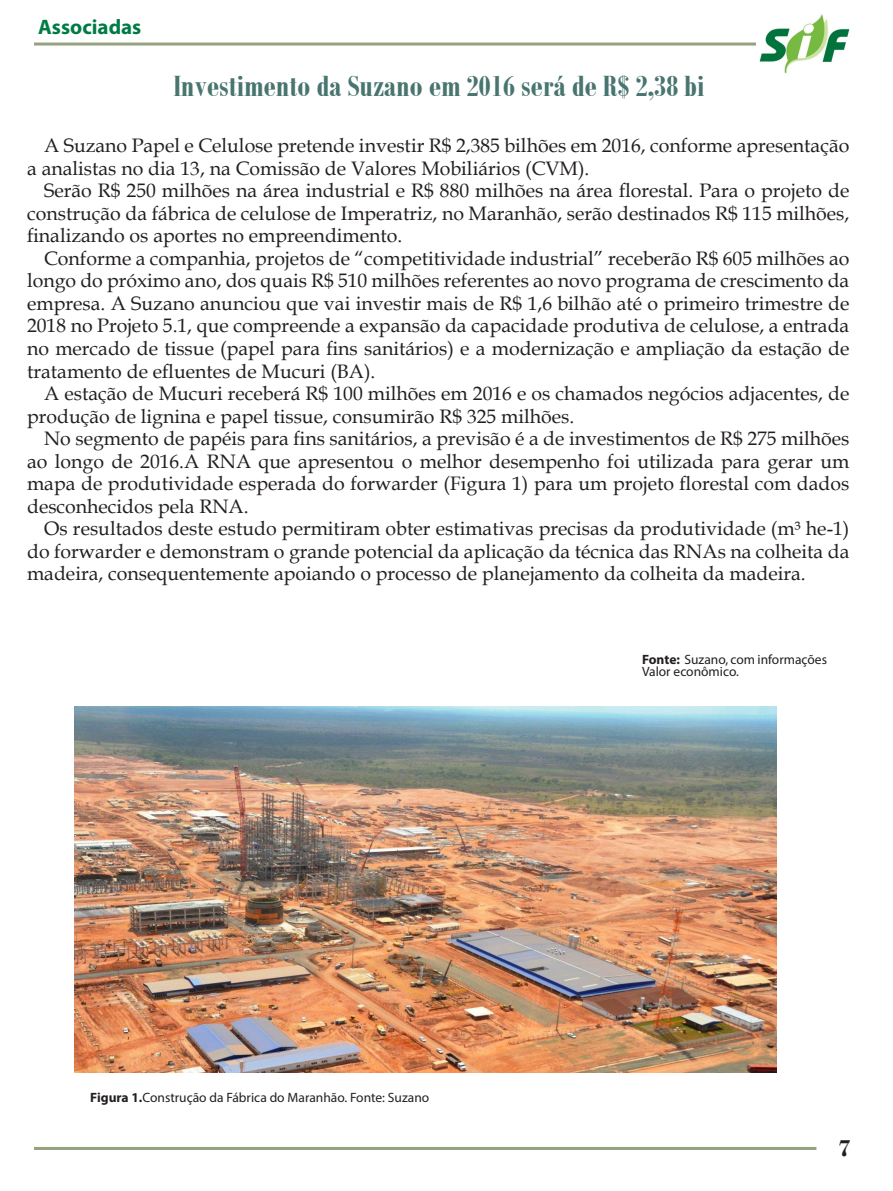
<style>
.page{position:relative;width:893px;height:1191px;background:#fff}
.page>*{position:absolute;margin:0;border:0;box-sizing:border-box;transform-origin:0 0}
.Título{font:700 31.5px "Bodoni MT Condensed";color:#48756f}
.t1{font:700 24px "Bodoni";color:#231f20}
.Box_Título{font:700 21px "Myriad Pro";color:#007b46}
.Corpo_de_Texto{font:19.5px/22.5px "Book Antiqua";color:#231f20;text-align:justify}
.Título-2{font:13.5px "Myriad Pro";color:#231f20}
.Corpo_de_Texto-2{font:13.5px/12px "Myriad Pro";color:#231f20}
.s1{font-weight:700}
</style>
<div class="page">
<hr style="left:34px;top:1147px;width:782px;height:3px;background:#96a17e">
<hr style="left:34px;top:43px;width:723px;height:3px;background:#96a17e">
<img style="left:759px;top:14px;width:91px;height:60px">
<img style="left:74px;top:706px;width:702px;height:366px">
<p class="Box_Título" style="left:38px;top:13px;width:105px">Associadas</p>
<p class="Título" style="left:173px;top:67px;width:532px">Investimento da Suzano em 2016 será de R$ 2,38 bi</p>
<p class="Corpo_de_Texto" style="left:27px;top:134px;width:824px;text-indent:17px">A Suzano Papel e Celulose pretende investir R$ 2,385 bilhões em 2016, conforme apresentação a analistas no dia 13, na Comissão de Valores Mobiliários (CVM).</p>
<p class="Corpo_de_Texto" style="left:27px;top:179px;width:824px;text-indent:17px">Serão R$ 250 milhões na área industrial e R$ 880 milhões na área florestal. Para o projeto de construção da fábrica de celulose de Imperatriz, no Maranhão, serão destinados R$ 115 milhões, finalizando os aportes no empreendimento.</p>
<p class="Corpo_de_Texto" style="left:27px;top:247px;width:824px;text-indent:17px">Conforme a companhia, projetos de “competitividade industrial” receberão R$ 605 milhões ao longo do próximo ano, dos quais R$ 510 milhões referentes ao novo programa de crescimento da empresa. A Suzano anunciou que vai investir mais de R$ 1,6 bilhão até o primeiro trimestre de 2018 no Projeto 5.1, que compreende a expansão da capacidade produtiva de celulose, a entrada no mercado de tissue (papel para fins sanitários) e a modernização e ampliação da estação de tratamento de efluentes de Mucuri (BA).</p>
<p class="Corpo_de_Texto" style="left:27px;top:382px;width:824px;text-indent:17px">A estação de Mucuri receberá R$ 100 milhões em 2016 e os chamados negócios adjacentes, de produção de lignina e papel tissue, consumirão R$ 325 milhões.</p>
<p class="Corpo_de_Texto" style="left:27px;top:427px;width:824px;text-indent:17px">No segmento de papéis para fins sanitários, a previsão é a de investimentos de R$ 275 milhões ao longo de 2016.A RNA que apresentou o melhor desempenho foi utilizada para gerar um mapa de produtividade esperada do forwarder (Figura 1) para um projeto florestal com dados desconhecidos pela RNA.</p>
<p class="Corpo_de_Texto" style="left:27px;top:517px;width:824px;text-indent:17px">Os resultados deste estudo permitiram obter estimativas precisas da produtividade (m³ he-1) do forwarder e demonstram o grande potencial da aplicação da técnica das RNAs na colheita da madeira, consequentemente apoiando o processo de planejamento da colheita da madeira.</p>
<p class="Título-2" style="left:90px;top:1088px;width:340px"><span class="s1">Figura 1.</span>Construção da Fábrica do Maranhão. Fonte: Suzano</p>
<p class="Corpo_de_Texto-2" style="left:642px;top:653px;width:186px"><span class="s1">Fonte:</span> Suzano, com informações<br>Valor econômico.</p>
<p class="t1" style="left:839px;top:1134px;width:13px">7</p>
</div>
